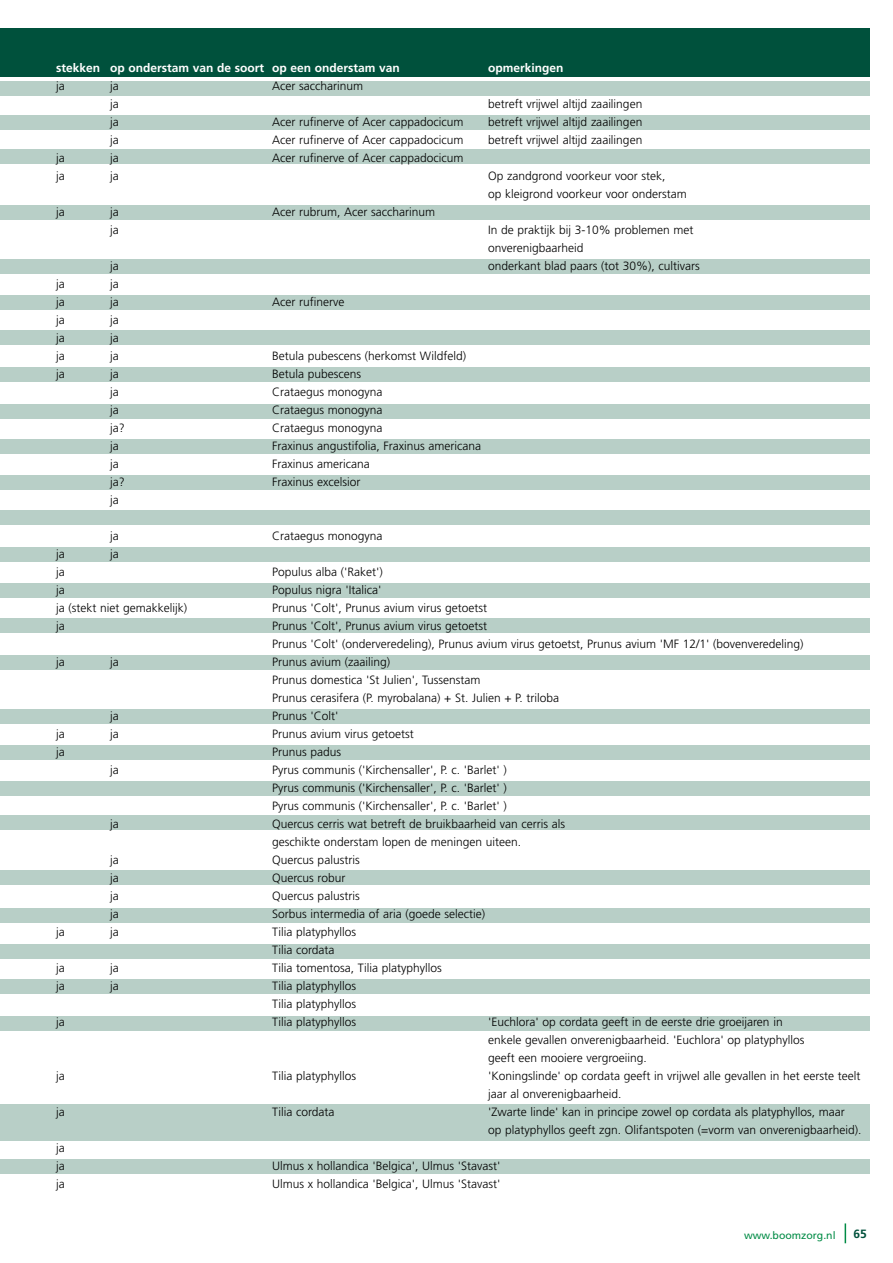
<style>
.page{position:relative;width:893px;height:1263px;background:#fff}
.page>*{position:absolute;margin:0;border:0;box-sizing:border-box;transform-origin:0 0}
.t1{font:300 12px/18px "Frutiger";color:#000}
.t2{font:700 12px "Frutiger";color:#fff}
.t3{font:700 12px "Frutiger";color:#00513c}
.t4{font:10.5px "Frutiger";color:#008b45}
</style>
<div class="page">
<svg style="left:845px;top:1223px;width:1px;height:20px"></svg>
<div style="left:0;top:29px;width:869px;height:49px;background:#00513c"></div>
<div style="left:0;top:77px;width:869px;height:1126px;background:#fff"></div>
<div style="left:0;top:81px;width:869px;height:14px;background:#b8cfc7"></div>
<div style="left:0;top:115px;width:869px;height:14px;background:#b8cfc7"></div>
<div style="left:0;top:149px;width:869px;height:14px;background:#b8cfc7"></div>
<div style="left:0;top:205px;width:869px;height:15px;background:#b8cfc7"></div>
<div style="left:0;top:259px;width:869px;height:15px;background:#b8cfc7"></div>
<div style="left:0;top:296px;width:869px;height:14px;background:#b8cfc7"></div>
<div style="left:0;top:331px;width:869px;height:14px;background:#b8cfc7"></div>
<div style="left:0;top:367px;width:869px;height:14px;background:#b8cfc7"></div>
<div style="left:0;top:404px;width:869px;height:14px;background:#b8cfc7"></div>
<div style="left:0;top:439px;width:869px;height:15px;background:#b8cfc7"></div>
<div style="left:0;top:475px;width:869px;height:15px;background:#b8cfc7"></div>
<div style="left:0;top:510px;width:869px;height:15px;background:#b8cfc7"></div>
<div style="left:0;top:547px;width:869px;height:15px;background:#b8cfc7"></div>
<div style="left:0;top:584px;width:869px;height:14px;background:#b8cfc7"></div>
<div style="left:0;top:619px;width:869px;height:14px;background:#b8cfc7"></div>
<div style="left:0;top:655px;width:869px;height:14px;background:#b8cfc7"></div>
<div style="left:0;top:709px;width:869px;height:15px;background:#b8cfc7"></div>
<div style="left:0;top:745px;width:869px;height:15px;background:#b8cfc7"></div>
<div style="left:0;top:781px;width:869px;height:15px;background:#b8cfc7"></div>
<div style="left:0;top:815px;width:869px;height:15px;background:#b8cfc7"></div>
<div style="left:0;top:871px;width:869px;height:14px;background:#b8cfc7"></div>
<div style="left:0;top:908px;width:869px;height:14px;background:#b8cfc7"></div>
<div style="left:0;top:944px;width:869px;height:14px;background:#b8cfc7"></div>
<div style="left:0;top:979px;width:869px;height:15px;background:#b8cfc7"></div>
<div style="left:0;top:1016px;width:869px;height:15px;background:#b8cfc7"></div>
<div style="left:0;top:1104px;width:869px;height:37px;background:#b8cfc7"></div>
<div style="left:0;top:1159px;width:869px;height:14px;background:#b8cfc7"></div>
<p class="t2" style="left:56px;top:61px;width:345px">stekken op onderstam van de soort op een onderstam van</p>
<p class="t2" style="left:488px;top:61px;width:77px">opmerkingen</p>
<p class="t1" style="left:56px;top:77px;width:10px">ja</p>
<p class="t1" style="left:110px;top:77px;width:10px">ja</p>
<p class="t1" style="left:272px;top:77px;width:92px">Acer saccharinum</p>
<p class="t1" style="left:110px;top:95px;width:10px">ja</p>
<p class="t1" style="left:488px;top:95px;width:156px">betreft vrijwel altijd zaailingen</p>
<p class="t1" style="left:110px;top:113px;width:10px">ja</p>
<p class="t1" style="left:272px;top:113px;width:193px">Acer rufinerve of Acer cappadocicum</p>
<p class="t1" style="left:488px;top:113px;width:156px">betreft vrijwel altijd zaailingen</p>
<p class="t1" style="left:110px;top:131px;width:10px">ja</p>
<p class="t1" style="left:272px;top:131px;width:193px">Acer rufinerve of Acer cappadocicum</p>
<p class="t1" style="left:488px;top:131px;width:156px">betreft vrijwel altijd zaailingen</p>
<p class="t1" style="left:56px;top:149px;width:10px">ja</p>
<p class="t1" style="left:110px;top:149px;width:10px">ja</p>
<p class="t1" style="left:272px;top:149px;width:193px">Acer rufinerve of Acer cappadocicum</p>
<p class="t1" style="left:56px;top:167px;width:10px">ja</p>
<p class="t1" style="left:110px;top:167px;width:10px">ja</p>
<p class="t1" style="left:488px;top:167px;width:200px">Op zandgrond voorkeur voor stek,<br>op kleigrond voorkeur voor onderstam</p>
<p class="t1" style="left:56px;top:203px;width:10px">ja</p>
<p class="t1" style="left:110px;top:203px;width:10px">ja</p>
<p class="t1" style="left:272px;top:203px;width:165px">Acer rubrum, Acer saccharinum</p>
<p class="t1" style="left:110px;top:221px;width:10px">ja</p>
<p class="t1" style="left:488px;top:221px;width:207px">In de praktijk bij 3-10% problemen met onverenigbaarheid</p>
<p class="t1" style="left:110px;top:257px;width:10px">ja</p>
<p class="t1" style="left:488px;top:257px;width:213px">onderkant blad paars (tot 30%), cultivars</p>
<p class="t1" style="left:56px;top:275px;width:10px">ja</p>
<p class="t1" style="left:110px;top:275px;width:10px">ja</p>
<p class="t1" style="left:56px;top:293px;width:10px">ja</p>
<p class="t1" style="left:110px;top:293px;width:10px">ja</p>
<p class="t1" style="left:272px;top:293px;width:74px">Acer rufinerve</p>
<p class="t1" style="left:56px;top:311px;width:10px">ja</p>
<p class="t1" style="left:110px;top:311px;width:10px">ja</p>
<p class="t1" style="left:56px;top:329px;width:10px">ja</p>
<p class="t1" style="left:110px;top:329px;width:10px">ja</p>
<p class="t1" style="left:56px;top:347px;width:10px">ja</p>
<p class="t1" style="left:110px;top:347px;width:10px">ja</p>
<p class="t1" style="left:272px;top:347px;width:195px">Betula pubescens (herkomst Wildfeld)</p>
<p class="t1" style="left:56px;top:365px;width:10px">ja</p>
<p class="t1" style="left:110px;top:365px;width:10px">ja</p>
<p class="t1" style="left:272px;top:365px;width:91px">Betula pubescens</p>
<p class="t1" style="left:110px;top:383px;width:10px">ja</p>
<p class="t1" style="left:272px;top:383px;width:112px">Crataegus monogyna</p>
<p class="t1" style="left:110px;top:401px;width:10px">ja</p>
<p class="t1" style="left:272px;top:401px;width:112px">Crataegus monogyna</p>
<p class="t1" style="left:110px;top:419px;width:16px">ja?</p>
<p class="t1" style="left:272px;top:419px;width:112px">Crataegus monogyna</p>
<p class="t1" style="left:110px;top:437px;width:10px">ja</p>
<p class="t1" style="left:272px;top:437px;width:211px">Fraxinus angustifolia, Fraxinus americana</p>
<p class="t1" style="left:110px;top:455px;width:10px">ja</p>
<p class="t1" style="left:272px;top:455px;width:99px">Fraxinus americana</p>
<p class="t1" style="left:110px;top:473px;width:16px">ja?</p>
<p class="t1" style="left:272px;top:473px;width:90px">Fraxinus excelsior</p>
<p class="t1" style="left:110px;top:491px;width:10px">ja</p>
<p class="t1" style="left:110px;top:527px;width:10px">ja</p>
<p class="t1" style="left:272px;top:527px;width:112px">Crataegus monogyna</p>
<p class="t1" style="left:56px;top:545px;width:10px">ja</p>
<p class="t1" style="left:110px;top:545px;width:10px">ja</p>
<p class="t1" style="left:56px;top:563px;width:10px">ja</p>
<p class="t1" style="left:272px;top:563px;width:112px">Populus alba ('Raket')</p>
<p class="t1" style="left:56px;top:581px;width:10px">ja</p>
<p class="t1" style="left:272px;top:581px;width:111px">Populus nigra 'Italica'</p>
<p class="t1" style="left:56px;top:599px;width:133px">ja (stekt niet gemakkelijk)</p>
<p class="t1" style="left:272px;top:599px;width:217px">Prunus 'Colt', Prunus avium virus getoetst</p>
<p class="t1" style="left:56px;top:617px;width:10px">ja</p>
<p class="t1" style="left:272px;top:617px;width:533px">Prunus 'Colt', Prunus avium virus getoetst<br>Prunus 'Colt' (onderveredeling), Prunus avium virus getoetst, Prunus avium 'MF 12/1' (bovenveredeling)</p>
<p class="t1" style="left:56px;top:653px;width:10px">ja</p>
<p class="t1" style="left:110px;top:653px;width:10px">ja</p>
<p class="t1" style="left:272px;top:653px;width:288px">Prunus avium (zaailing)<br>Prunus domestica 'St Julien', Tussenstam<br>Prunus cerasifera (P. myrobalana) + St. Julien + P. triloba</p>
<p class="t1" style="left:110px;top:707px;width:10px">ja</p>
<p class="t1" style="left:272px;top:707px;width:68px">Prunus 'Colt'</p>
<p class="t1" style="left:56px;top:725px;width:10px">ja</p>
<p class="t1" style="left:110px;top:725px;width:10px">ja</p>
<p class="t1" style="left:272px;top:725px;width:143px">Prunus avium virus getoetst</p>
<p class="t1" style="left:56px;top:743px;width:10px">ja</p>
<p class="t1" style="left:272px;top:743px;width:71px">Prunus padus</p>
<p class="t1" style="left:110px;top:761px;width:10px">ja</p>
<p class="t1" style="left:272px;top:761px;width:236px;text-align:justify">Pyrus communis ('Kirchensaller', P. c. 'Barlet' )<br>Pyrus communis ('Kirchensaller', P. c. 'Barlet' )<br>Pyrus communis ('Kirchensaller', P. c. 'Barlet' )</p>
<p class="t1" style="left:110px;top:815px;width:10px">ja</p>
<p class="t1" style="left:272px;top:815px;width:294px">Quercus cerris wat betreft de bruikbaarheid van cerris als geschikte onderstam lopen de meningen uiteen.</p>
<p class="t1" style="left:110px;top:851px;width:10px">ja</p>
<p class="t1" style="left:272px;top:851px;width:89px">Quercus palustris</p>
<p class="t1" style="left:110px;top:869px;width:10px">ja</p>
<p class="t1" style="left:272px;top:869px;width:75px">Quercus robur</p>
<p class="t1" style="left:110px;top:887px;width:10px">ja</p>
<p class="t1" style="left:272px;top:887px;width:89px">Quercus palustris</p>
<p class="t1" style="left:110px;top:905px;width:10px">ja</p>
<p class="t1" style="left:272px;top:905px;width:215px">Sorbus intermedia of aria (goede selectie)</p>
<p class="t1" style="left:56px;top:923px;width:10px">ja</p>
<p class="t1" style="left:110px;top:923px;width:10px">ja</p>
<p class="t1" style="left:272px;top:923px;width:85px">Tilia platyphyllos<br>Tilia cordata</p>
<p class="t1" style="left:56px;top:959px;width:10px">ja</p>
<p class="t1" style="left:110px;top:959px;width:10px">ja</p>
<p class="t1" style="left:272px;top:959px;width:171px">Tilia tomentosa, Tilia platyphyllos</p>
<p class="t1" style="left:56px;top:977px;width:10px">ja</p>
<p class="t1" style="left:110px;top:977px;width:10px">ja</p>
<p class="t1" style="left:272px;top:977px;width:85px">Tilia platyphyllos<br>Tilia platyphyllos</p>
<p class="t1" style="left:56px;top:1013px;width:10px">ja</p>
<p class="t1" style="left:272px;top:1013px;width:85px">Tilia platyphyllos</p>
<p class="t1" style="left:488px;top:1013px;width:318px">'Euchlora' op cordata geeft in de eerste drie groeijaren in enkele gevallen onverenigbaarheid. 'Euchlora' op platyphyllos geeft een mooiere vergroeiing.</p>
<p class="t1" style="left:56px;top:1067px;width:10px">ja</p>
<p class="t1" style="left:272px;top:1067px;width:85px">Tilia platyphyllos</p>
<p class="t1" style="left:488px;top:1067px;width:374px">'Koningslinde' op cordata geeft in vrijwel alle gevallen in het eerste teelt jaar al onverenigbaarheid.</p>
<p class="t1" style="left:56px;top:1103px;width:10px">ja</p>
<p class="t1" style="left:272px;top:1103px;width:64px">Tilia cordata</p>
<p class="t1" style="left:488px;top:1103px;width:375px">'Zwarte linde' kan in principe zowel op cordata als platyphyllos, maar<br>op platyphyllos geeft zgn. Olifantspoten (=vorm van onverenigbaarheid).</p>
<p class="t1" style="left:56px;top:1139px;width:10px">ja ja</p>
<p class="t1" style="left:272px;top:1157px;width:230px">Ulmus x hollandica 'Belgica', Ulmus 'Stavast'</p>
<p class="t1" style="left:56px;top:1175px;width:10px">ja</p>
<p class="t1" style="left:272px;top:1175px;width:230px">Ulmus x hollandica 'Belgica', Ulmus 'Stavast'</p>
<p class="t4" style="left:744px;top:1229px;width:93px">www.boomzorg.nl</p>
<p class="t3" style="left:853px;top:1227px;width:15px">65</p>
</div>
